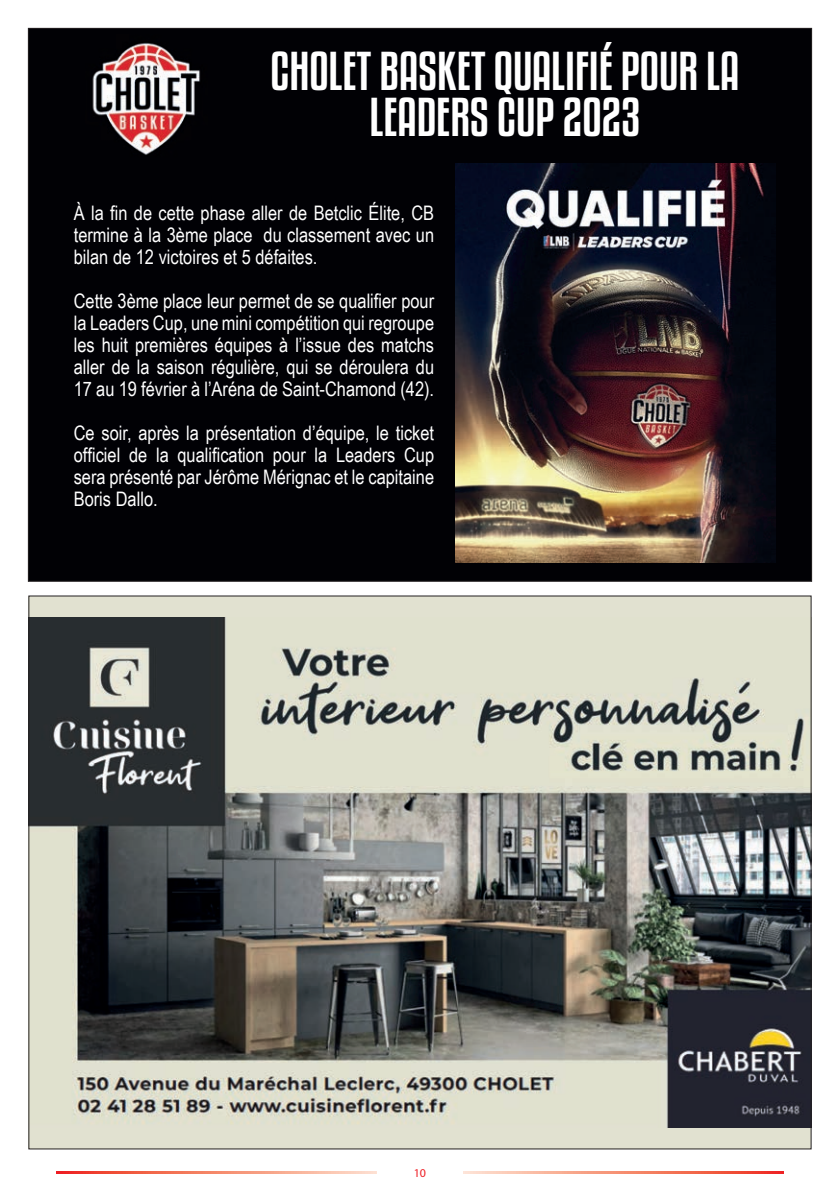
<style>
.page{position:relative;width:840px;height:1191px;background:#fff}
.page>*{position:absolute;margin:0;border:0;box-sizing:border-box;transform-origin:0 0}
.t1{font:48px/46px "Kenyan Coffee Rg";color:#fff;text-align:center}
.t2{font:20px/22px "Arial Narrow";color:#fff;text-align:justify}
.t3{font:12px "Myriad Pro";color:#ee1d23}
</style>
<div class="page">
<svg style="left:57px;top:1171px;width:725px;height:2px"></svg>
<div style="left:377px;top:1157px;width:85px;height:28px;background:#fff"></div>
<div style="left:28px;top:28px;width:783px;height:553px;background:#010105"></div>
<img style="left:92px;top:43px;width:108px;height:112px">
<img style="left:455px;top:163px;width:320px;height:400px">
<div style="left:29px;top:596px;width:781px;height:553px;background:#e1e1d0"></div>
<img style="left:30px;top:617px;width:779px;height:510px">
<h1 class="t1" style="left:270px;top:46px;width:470px">CHOLET BASKET QUALIFIÉ POUR LA<br>LEADERS CUP 2023</h1>
<p class="t2" style="left:74px;top:201px;width:362px">À la fin de cette phase aller de Betclic Élite, CB termine à la 3ème place du classement avec un bilan de 12 victoires et 5 défaites.</p>
<p class="t2" style="left:74px;top:289px;width:362px">Cette 3ème place leur permet de se qualifier pour la Leaders Cup, une mini compétition qui regroupe les huit premières équipes à l’issue des matchs aller de la saison régulière, qui se déroulera du 17 au 19 février à l’Aréna de Saint-Chamond (42).</p>
<p class="t2" style="left:74px;top:421px;width:362px">Ce soir, après la présentation d’équipe, le ticket officiel de la qualification pour la Leaders Cup sera présenté par Jérôme Mérignac et le capitaine Boris Dallo.</p>
<p class="t3" style="left:413px;top:1166px;width:14px">10</p>
</div>
